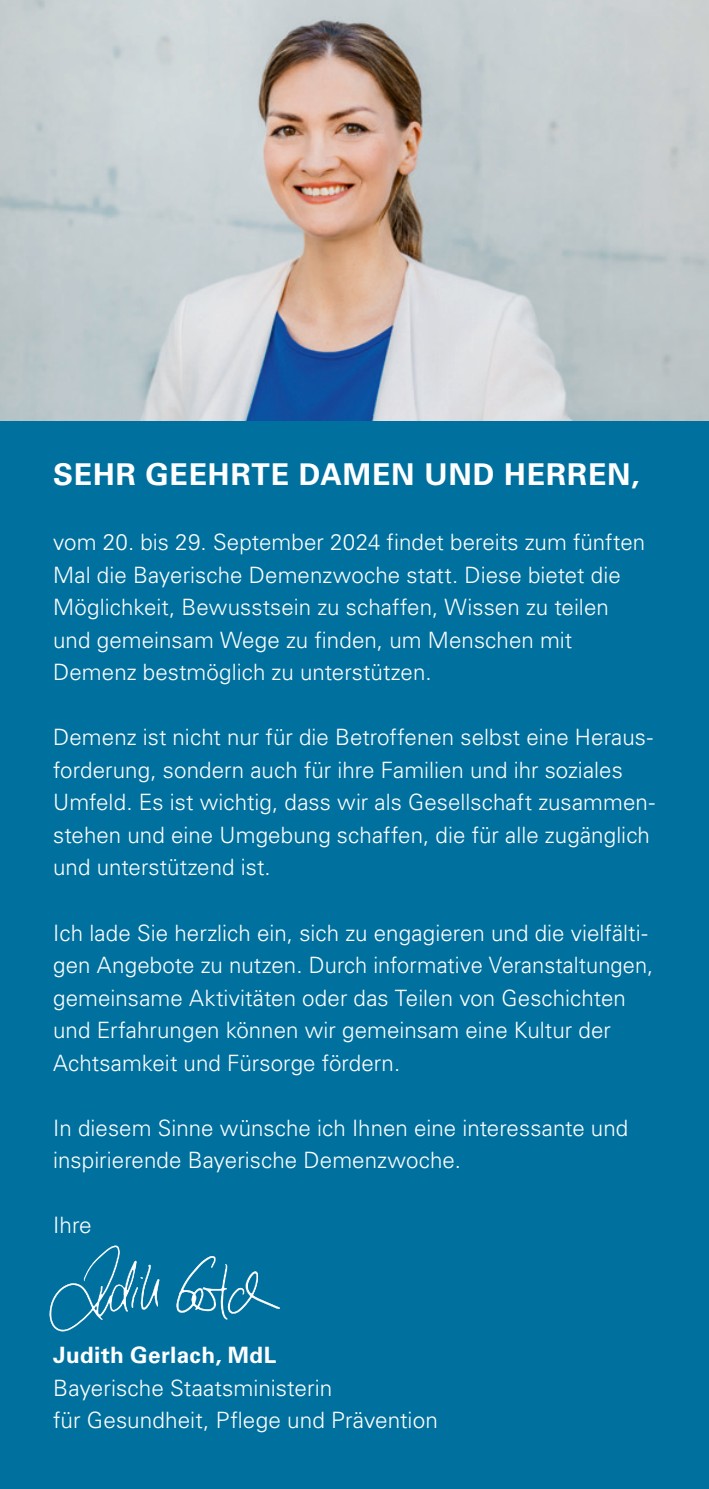
<style>
.page{position:relative;width:709px;height:1489px;background:#fff}
.page>*{position:absolute;margin:0;border:0;box-sizing:border-box;transform-origin:0 0}
.t1{font:700 30px "Univers";letter-spacing:.03em;color:#fff}
.Copy{font:300 22.5px/32.5px "Univers";letter-spacing:.005em;color:#fff}
.Copy-2{font:700 22.5px "Univers";letter-spacing:.02em;color:#fff}
</style>
<div class="page">
<div style="left:0;top:0;width:709px;height:1488px;background:#00719f"></div>
<img style="left:0;top:0;width:709px;height:420px">
<img style="left:49px;top:1245px;width:231px;height:87px">
<p class="t1" style="left:53px;top:457px;width:588px">SEHR GEEHRTE DAMEN UND HERREN,</p>
<p class="Copy" style="left:53px;top:526px;width:593px">vom 20. bis 29. September 2024 findet bereits zum fünften Mal die Bayerische Demenzwoche statt. Diese bietet die Möglichkeit, Bewusstsein zu schaffen, Wissen zu teilen und gemeinsam Wege zu finden, um Menschen mit Demenz bestmöglich zu unterstützen.</p>
<p class="Copy" style="left:53px;top:721px;width:603px">Demenz ist nicht nur für die Betroffenen selbst eine Heraus&shy;forderung, sondern auch für ihre Familien und ihr soziales Umfeld. Es ist wichtig, dass wir als Gesellschaft zusammen&shy;stehen und eine Umgebung schaffen, die für alle zugänglich und unterstützend ist.</p>
<p class="Copy" style="left:53px;top:916px;width:601px">Ich lade Sie herzlich ein, sich zu engagieren und die vielfälti&shy;gen Angebote zu nutzen. Durch informative Veranstaltungen, gemeinsame Aktivitäten oder das Teilen von Geschichten und Erfahrungen können wir gemeinsam eine Kultur der Achtsamkeit und Fürsorge fördern.</p>
<p class="Copy" style="left:53px;top:1111px;width:576px">In diesem Sinne wünsche ich Ihnen eine interessante und inspirierende Bayerische Demenzwoche.</p>
<p class="Copy" style="left:53px;top:1208px;width:40px">Ihre</p>
<p class="Copy-2" style="left:53px;top:1341px;width:225px">Judith Gerlach, MdL</p>
<p class="Copy" style="left:53px;top:1371px;width:386px">Bayerische Staatsministerin<br>für Gesundheit, Pflege und Prävention</p>
</div>
